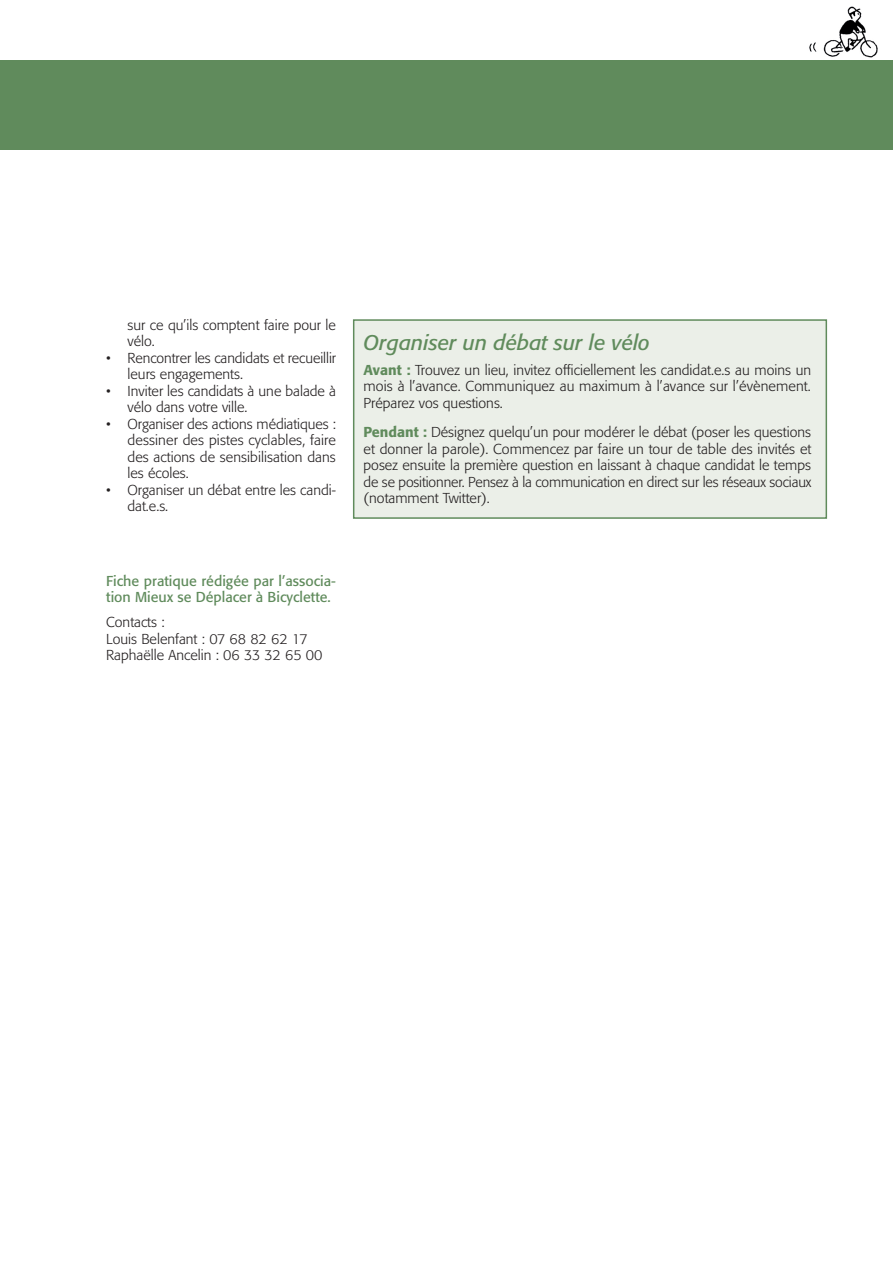
<style>
.page{position:relative;width:893px;height:1263px;background:#fff}
.page>*{position:absolute;margin:0;border:0;box-sizing:border-box;transform-origin:0 0}
.NO_Fiche_Chapeau_2{font:italic 21px "Formata";color:#608b5c}
._3__txt_descriptif{font:300 14.25px/16.5px "Formata";color:#231f20}
._3__txt_descriptif-2{font:14.25px/16.5px "Formata";color:#608b5c}
.s1{font-weight:500;color:#608b5c}
</style>
<div class="page">
<img style="left:809px;top:6px;width:69px;height:52px">
<div style="left:1px;top:60px;width:892px;height:90px;background:#608b5c"></div>
<div style="left:353px;top:319px;width:474px;height:200px;background:#ebefe8;border:2px solid #608b5c"></div>
<p class="_3__txt_descriptif" style="left:128px;top:316px;width:210px">sur ce qu’ils comptent faire pour le vélo.</p>
<p class="_3__txt_descriptif" style="left:128px;top:349px;width:210px;text-indent:-21px">• Rencontrer les candidats et recueillir leurs engagements.</p>
<p class="_3__txt_descriptif" style="left:128px;top:382px;width:210px;text-indent:-21px">• Inviter les candidats à une balade à vélo dans votre ville.</p>
<p class="_3__txt_descriptif" style="left:128px;top:415px;width:210px;text-align:justify;text-indent:-21px">• Organiser des actions médiatiques : dessiner des pistes cyclables, faire des actions de sensibilisation dans les écoles.</p>
<p class="_3__txt_descriptif" style="left:128px;top:481px;width:210px;text-indent:-21px">• Organiser un débat entre les candi&shy;dat.e.s.</p>
<p class="_3__txt_descriptif-2" style="left:106px;top:572px;width:231px">Fiche pratique rédigée par l’associa&shy;tion Mieux se Déplacer à Bicyclette.</p>
<p class="_3__txt_descriptif" style="left:106px;top:614px;width:60px">Contacts :</p>
<p class="_3__txt_descriptif" style="left:106px;top:630px;width:203px">Louis Belenfant : 07 68 82 62 17</p>
<p class="_3__txt_descriptif" style="left:106px;top:647px;width:218px">Raphaëlle Ancelin : 06 33 32 65 00</p>
<p class="NO_Fiche_Chapeau_2" style="left:364px;top:330px;width:288px">Organiser un débat sur le vélo</p>
<p class="_3__txt_descriptif" style="left:364px;top:362px;width:449px;text-align:justify"><span class="s1">Avant :</span> Trouvez un lieu, invitez officiellement les candidat.e.s au moins un mois à l’avance. Communiquez au maximum à l’avance sur l’évènement.<br>Préparez vos questions.</p>
<p class="_3__txt_descriptif" style="left:364px;top:424px;width:449px;text-align:justify"><span class="s1">Pendant :</span> Désignez quelqu’un pour modérer le débat (poser les questions et donner la parole). Commencez par faire un tour de table des invités et posez ensuite la première question en laissant à chaque candidat le temps de se positionner. Pensez à la communication en direct sur les réseaux sociaux (notamment Twitter).</p>
</div>
